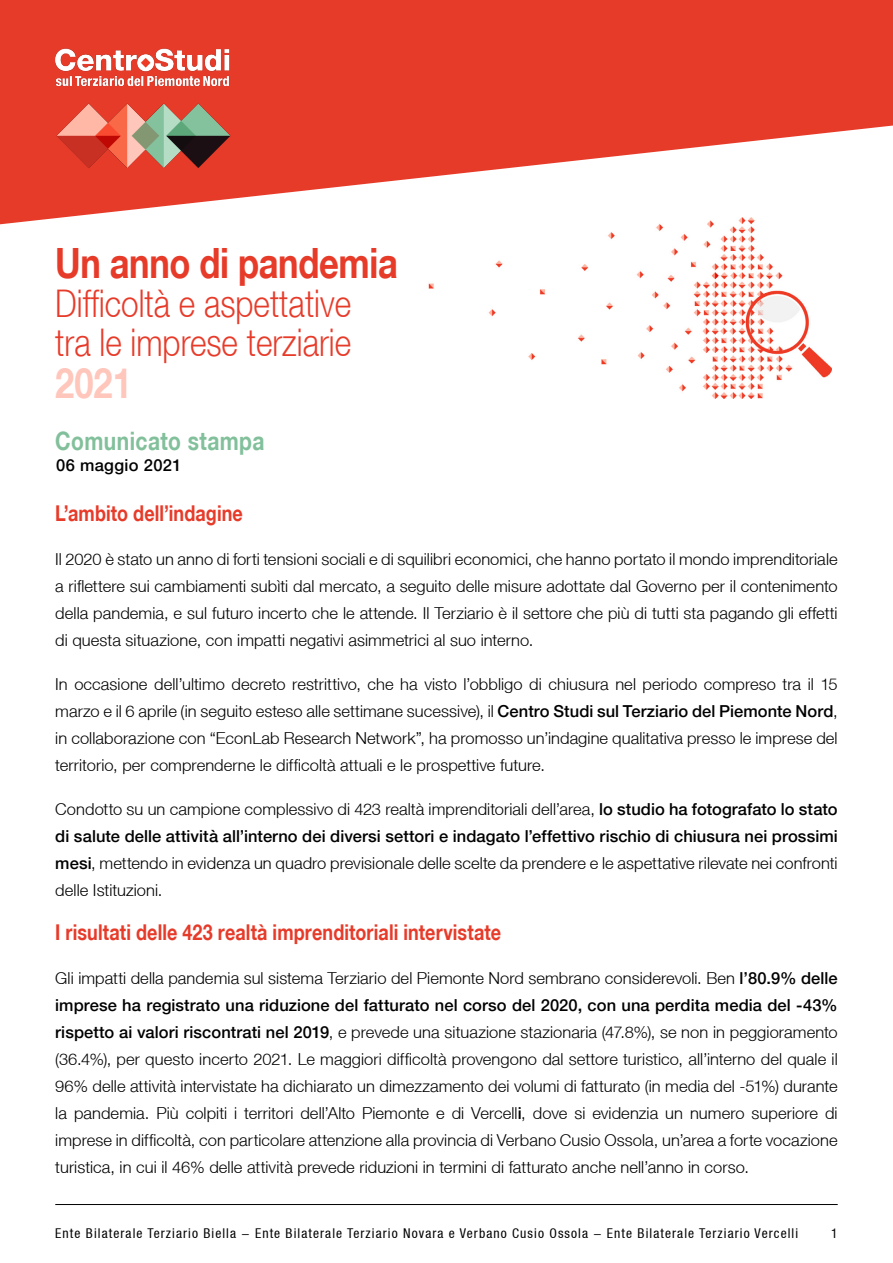
<style>
.page{position:relative;width:893px;height:1263px;background:#fff}
.page>*{position:absolute;margin:0;border:0;box-sizing:border-box;transform-origin:0 0}
.t1{font:700 41.7px "Helvetica Neue LT";letter-spacing:-.01em;color:#e73b2a;scale:.83 1}
.t2{font:700 41.7px "Helvetica Neue LT";color:#ffc6bb;scale:.83 1}
.t3{font:300 38.1px "Helvetica Neue LT";color:#e73b2a;scale:.83 1}
.t4{font:700 25.35px "Helvetica Neue LT";letter-spacing:.02em;color:#82c09b;scale:.83 1}
.t5{font:700 21.75px "Helvetica Neue LT";letter-spacing:.005em;color:#e73b2a;scale:.83 1}
.t6{font:300 16.5px/27px "Helvetica Neue LT";letter-spacing:.005em;color:#000;text-align:justify}
.t7{font:500 16.5px "Helvetica Neue LT";letter-spacing:.02em;color:#000}
.t8{font:condensed 13.5px "Helvetica Neue LT";letter-spacing:.08em;color:#000}
.s1{font-weight:500}
</style>
<div class="page">
<svg style="left:0;top:0;width:893px;height:224px;fill:#e73b2a"></svg>
<img style="left:34px;top:26px;width:214px;height:81px">
<img style="left:56px;top:101px;width:174px;height:69px">
<hr style="left:55px;top:1204px;width:783px;height:1px;background:#000">
<img style="left:415px;top:218px;width:416px;height:181px">
<p class="t1" style="left:55px;top:237px;width:414px">Un anno di pandemia</p>
<p class="t3" style="left:55px;top:280px;width:358px">Difficoltà e aspettative</p>
<p class="t3" style="left:55px;top:320px;width:358px">tra le imprese terziarie</p>
<p class="t2" style="left:55px;top:358px;width:94px">2021</p>
<p class="t4" style="left:55px;top:425px;width:254px">Comunicato stampa</p>
<p class="t7" style="left:56px;top:455px;width:127px">06 maggio 2021</p>
<p class="t5" style="left:55px;top:500px;width:228px">L’ambito dell’indagine</p>
<p class="t6" style="left:55px;top:545px;width:784px">Il 2020 è stato un anno di forti tensioni sociali e di squilibri economici, che hanno portato il mondo imprenditoriale a riflettere sui cambiamenti subìti dal mercato, a seguito delle misure adottate dal Governo per il contenimento della pandemia, e sul futuro incerto che le attende. Il Terziario è il settore che più di tutti sta pagando gli effetti di questa situazione, con impatti negativi asimmetrici al suo interno.</p>
<p class="t6" style="left:55px;top:670px;width:784px">In occasione dell’ultimo decreto restrittivo, che ha visto l’obbligo di chiusura nel periodo compreso tra il 15 marzo e il 6 aprile (in seguito esteso alle settimane sucessive), il <span class="s1">Centro Studi sul Terziario del Piemonte Nord</span>, in collaborazione con “EconLab Research Network”, ha promosso un’indagine qualitativa presso le imprese del territorio, per comprenderne le difficoltà attuali e le prospettive future.</p>
<p class="t6" style="left:55px;top:795px;width:784px">Condotto su un campione complessivo di 423 realtà imprenditoriali dell’area, <span class="s1">lo studio ha fotografato lo stato di salute delle attività all’interno dei diversi settori e indagato l’effettivo rischio di chiusura nei prossimi mesi</span>, mettendo in evidenza un quadro previsionale delle scelte da prendere e le aspettative rilevate nei confronti delle Istituzioni.</p>
<p class="t5" style="left:55px;top:919px;width:539px">I risultati delle 423 realtà imprenditoriali intervistate</p>
<p class="t6" style="left:55px;top:964px;width:784px">Gli impatti della pandemia sul sistema Terziario del Piemonte Nord sembrano considerevoli. Ben <span class="s1">l’80.9% delle imprese ha registrato una riduzione del fatturato nel corso del 2020, con una perdita media del -43% rispetto ai valori riscontrati nel 2019</span>, e prevede una situazione stazionaria (47.8%), se non in peggioramento (36.4%), per questo incerto 2021. Le maggiori difficoltà provengono dal settore turistico, all’interno del quale il 96% delle attività intervistate ha dichiarato un dimezzamento dei volumi di fatturato (in media del -51%) durante la pandemia. Più colpiti i territori dell’Alto Piemonte e di Vercell<span class="s1">i</span>, dove si evidenzia un numero superiore di imprese in difficoltà, con particolare attenzione alla provincia di Verbano Cusio Ossola, un’area a forte vocazione turistica, in cui il 46% delle attività prevede riduzioni in termini di fatturato anche nell’anno in corso.</p>
<p class="t8" style="left:55px;top:1226px;width:744px">Ente Bilaterale Terziario Biella - Ente Bilaterale Terziario Novara e Verbano Cusio Ossola - Ente Bilaterale Terziario Vercelli</p>
<p class="t8" style="left:831px;top:1226px;width:8px">1</p>
</div>
